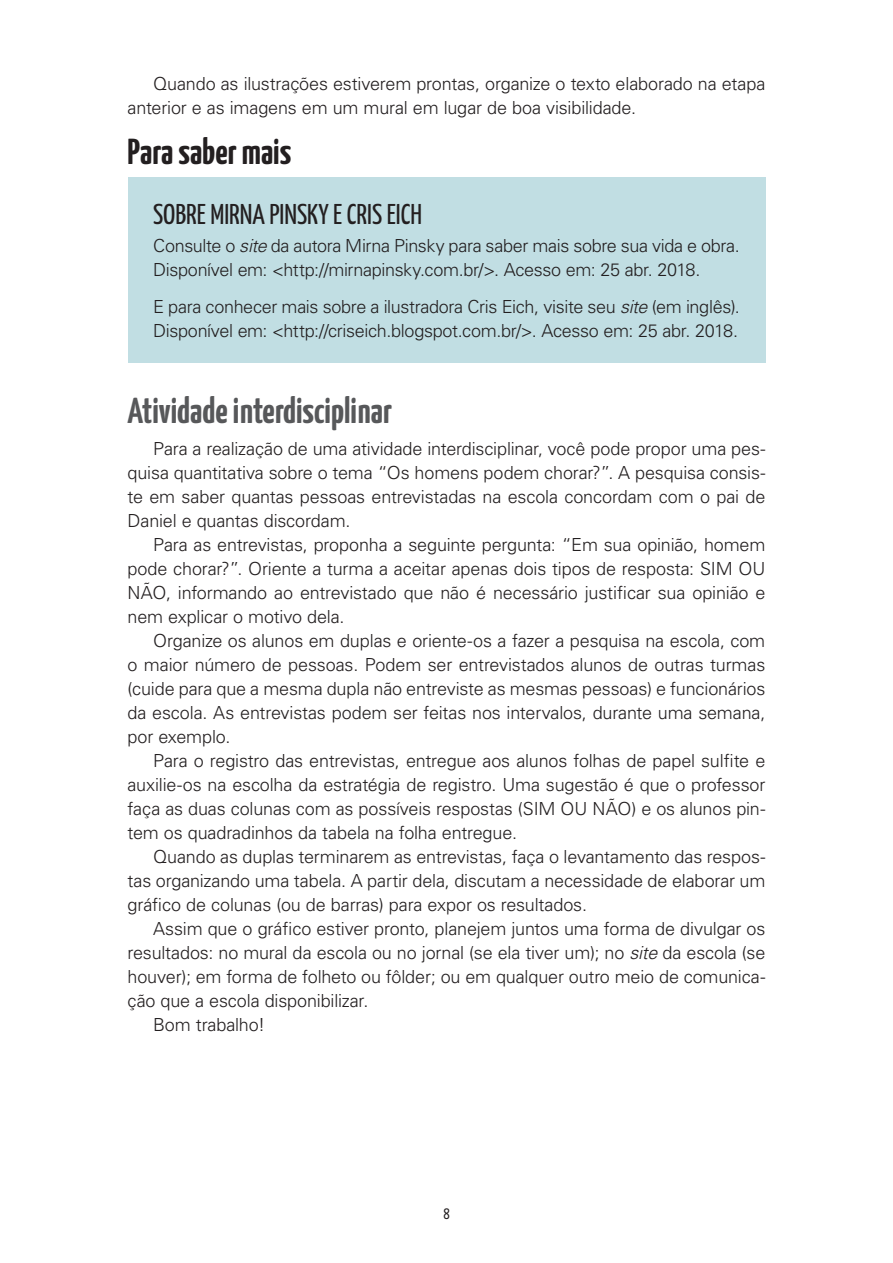
<style>
.page{position:relative;width:893px;height:1263px;background:#fff}
.page>*{position:absolute;margin:0;border:0;box-sizing:border-box;transform-origin:0 0}
.t1{font:700 36px "Yanone Kaffeesatz";color:#57585a}
.t2{font:700 36px "Yanone Kaffeesatz";color:#231f20}
.t3{font:28.5px "Yanone Kaffeesatz";color:#231f20}
.t4{font:300 18px/24px "Univers LT Std";letter-spacing:-.01em;color:#231f20;text-align:justify}
.t5{font:15px "Yanone Kaffeesatz";color:#231f20}
.s1{font-style:italic}
</style>
<div class="page">
<div style="left:128px;top:177px;width:637px;height:185px;background:#c1dee3"></div>
<p class="t4" style="left:128px;top:71px;width:639px;text-indent:26px">Quando as ilustrações estiverem prontas, organize o texto elaborado na etapa anterior e as imagens em um mural em lugar de boa visibilidade.</p>
<h1 class="t2" style="left:128px;top:126px;width:165px">Para saber mais</h1>
<h2 class="t3" style="left:153px;top:193px;width:270px">SOBRE MIRNA PINSKY E CRIS EICH</h2>
<p class="t4" style="left:153px;top:234px;width:588px">Consulte o <span class="s1">site</span> da autora Mirna Pinsky para saber mais sobre sua vida e obra.<br>Disponível em: &lt;http://mirnapinsky.com.br/&gt;. Acesso em: 25 abr. 2018.</p>
<p class="t4" style="left:153px;top:294px;width:588px">E para conhecer mais sobre a ilustradora Cris Eich, visite seu <span class="s1">site</span> (em inglês).<br>Disponível em: &lt;http://criseich.blogspot.com.br/&gt;. Acesso em: 25 abr. 2018.</p>
<h1 class="t1" style="left:128px;top:385px;width:266px">Atividade interdisciplinar</h1>
<p class="t4" style="left:128px;top:437px;width:639px;text-indent:26px">Para a realização de uma atividade interdisciplinar, você pode propor uma pes&shy;quisa quantitativa sobre o tema “Os homens podem chorar?”. A pesquisa consis&shy;te em saber quantas pessoas entrevistadas na escola concordam com o pai de Daniel e quantas discordam.</p>
<p class="t4" style="left:128px;top:533px;width:639px;text-indent:26px">Para as entrevistas, proponha a seguinte pergunta: “Em sua opinião, homem pode chorar?”. Oriente a turma a aceitar apenas dois tipos de resposta: SIM OU NÃO, informando ao entrevistado que não é necessário justificar sua opinião e nem explicar o motivo dela.</p>
<p class="t4" style="left:128px;top:629px;width:639px;text-indent:26px">Organize os alunos em duplas e oriente-os a fazer a pesquisa na escola, com o maior número de pessoas. Podem ser entrevistados alunos de outras turmas (cuide para que a mesma dupla não entreviste as mesmas pessoas) e funcionários da escola. As entrevistas podem ser feitas nos intervalos, durante uma semana, por exemplo.</p>
<p class="t4" style="left:128px;top:749px;width:639px;text-indent:26px">Para o registro das entrevistas, entregue aos alunos folhas de papel sulfite e auxilie-os na escolha da estratégia de registro. Uma sugestão é que o professor faça as duas colunas com as possíveis respostas (SIM OU NÃO) e os alunos pin&shy;tem os quadradinhos da tabela na folha entregue.</p>
<p class="t4" style="left:128px;top:845px;width:639px;text-indent:26px">Quando as duplas terminarem as entrevistas, faça o levantamento das respos&shy;tas organizando uma tabela. A partir dela, discutam a necessidade de elaborar um gráfico de colunas (ou de barras) para expor os resultados.</p>
<p class="t4" style="left:153px;top:917px;width:614px">Assim que o gráfico estiver pronto, planejem juntos uma forma de divulgar os</p>
<p class="t4" style="left:128px;top:941px;width:639px">resultados: no mural da escola ou no jornal (se ela tiver um); no <span class="s1">site</span> da escola (se</p>
<p class="t4" style="left:128px;top:965px;width:639px">houver); em forma de folheto ou fôlder; ou em qualquer outro meio de comunica-</p>
<p class="t4" style="left:128px;top:989px;width:242px">ção que a escola disponibilizar.</p>
<p class="t4" style="left:153px;top:1013px;width:114px">Bom trabalho!</p>
<p class="t5" style="left:443px;top:1203px;width:8px">8</p>
</div>
